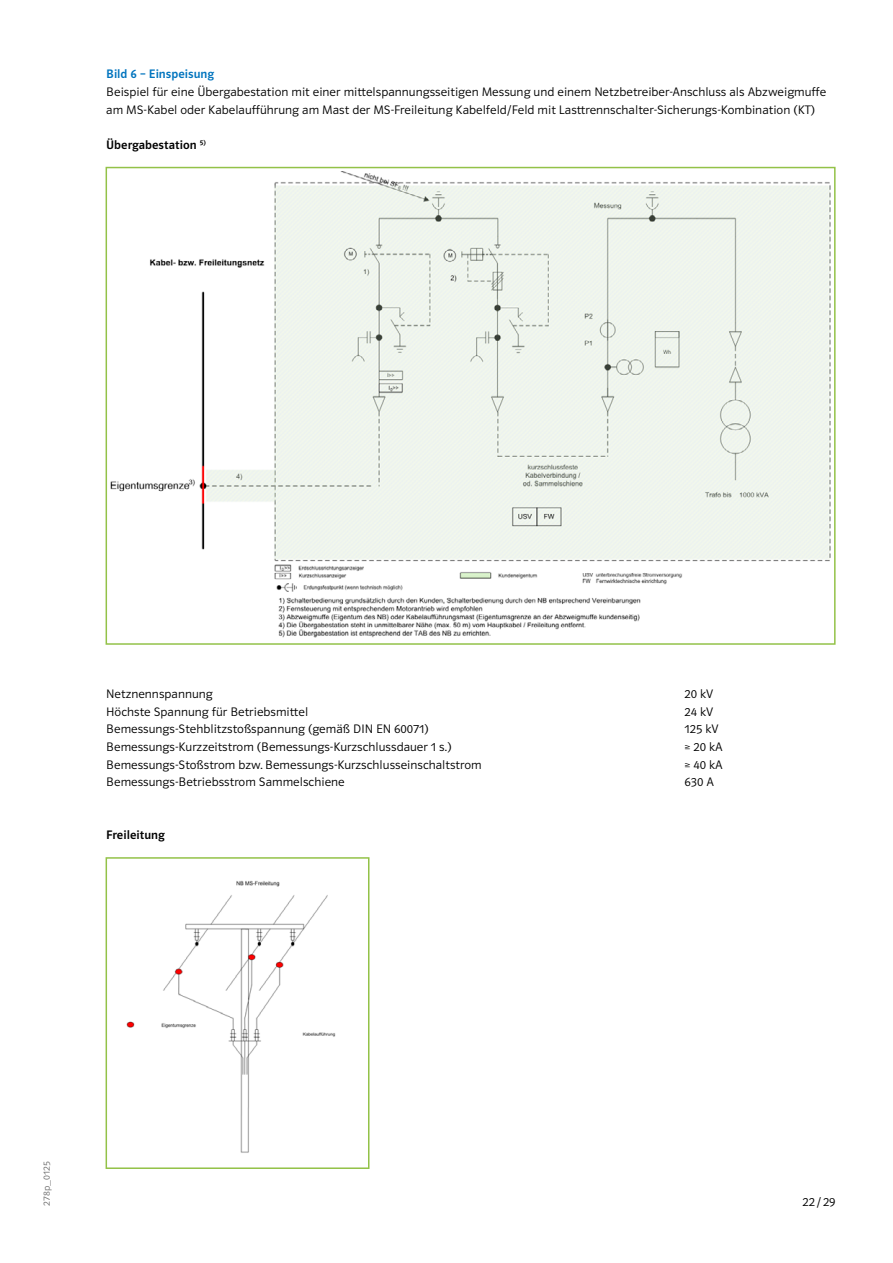
<style>
.page{position:relative;width:893px;height:1263px;background:#fff}
.page>*{position:absolute;margin:0;border:0;box-sizing:border-box;transform-origin:0 0}
.Fließtext_2{font:12.75px/17.7px "Polo 11 Neu Leicht";color:#000}
.Fließtext_2-2{font:12.75px "Polo 11 Neu Krftg";color:#000}
.Zwischenheadline_3{font:12.75px "Polo 11 Neu Krftg";color:#0074be}
.t1{font:9.75px "Polo 11 Neu Leicht";color:#6e6e6e}
</style>
<div class="page">
<img style="left:110px;top:171px;width:721px;height:467px">
<div style="left:106px;top:167px;width:730px;height:478px;border:2px solid #93c248"></div>
<img style="left:126px;top:880px;width:210px;height:273px">
<div style="left:106px;top:857px;width:263px;height:312px;border:2px solid #93c248"></div>
<p class="Zwischenheadline_3" style="left:106px;top:67px;width:109px">Bild 6 – Einspeisung</p>
<p class="Fließtext_2" style="left:106px;top:83px;width:721px">Beispiel für eine Übergabestation mit einer mittelspannungsseitigen Messung und einem Netzbetreiber-Anschluss als Abzweigmuffe am MS-Kabel oder Kabelaufführung am Mast der MS-Freileitung Kabelfeld/Feld mit Lasttrennschalter-Sicherungs-Kombination (KT)</p>
<p class="Fließtext_2-2" style="left:106px;top:138px;width:101px">Übergabestation <sup>5)</sup></p>
<p class="Fließtext_2" style="left:106px;top:685px;width:108px">Netznennspannung</p>
<p class="Fließtext_2" style="left:685px;top:685px;width:30px">20 kV</p>
<p class="Fließtext_2" style="left:106px;top:702px;width:203px">Höchste Spannung für Betriebsmittel</p>
<p class="Fließtext_2" style="left:685px;top:702px;width:30px">24 kV</p>
<p class="Fließtext_2" style="left:106px;top:720px;width:324px">Bemessungs-Stehblitzstoßspannung (gemäß DIN EN 60071)</p>
<p class="Fließtext_2" style="left:685px;top:720px;width:35px">125 kV</p>
<p class="Fließtext_2" style="left:106px;top:738px;width:347px">Bemessungs-Kurzzeitstrom (Bemessungs-Kurzschlussdauer 1 s.)</p>
<p class="Fließtext_2" style="left:685px;top:738px;width:40px">≥ 20 kA</p>
<p class="Fließtext_2" style="left:106px;top:755px;width:377px">Bemessungs-Stoßstrom bzw. Bemessungs-Kurzschlusseinschaltstrom</p>
<p class="Fließtext_2" style="left:685px;top:755px;width:40px">≥ 40 kA</p>
<p class="Fließtext_2" style="left:106px;top:773px;width:240px">Bemessungs-Betriebsstrom Sammelschiene</p>
<p class="Fließtext_2" style="left:685px;top:773px;width:31px">630 A</p>
<p class="Fließtext_2-2" style="left:106px;top:828px;width:60px">Freileitung</p>
<p class="t1" style="left:41px;top:1205px;width:45px;rotate:-90deg">278p_0125</p>
<p class="Fließtext_2" style="left:802px;top:1192px;width:35px">22/29</p>
</div>
